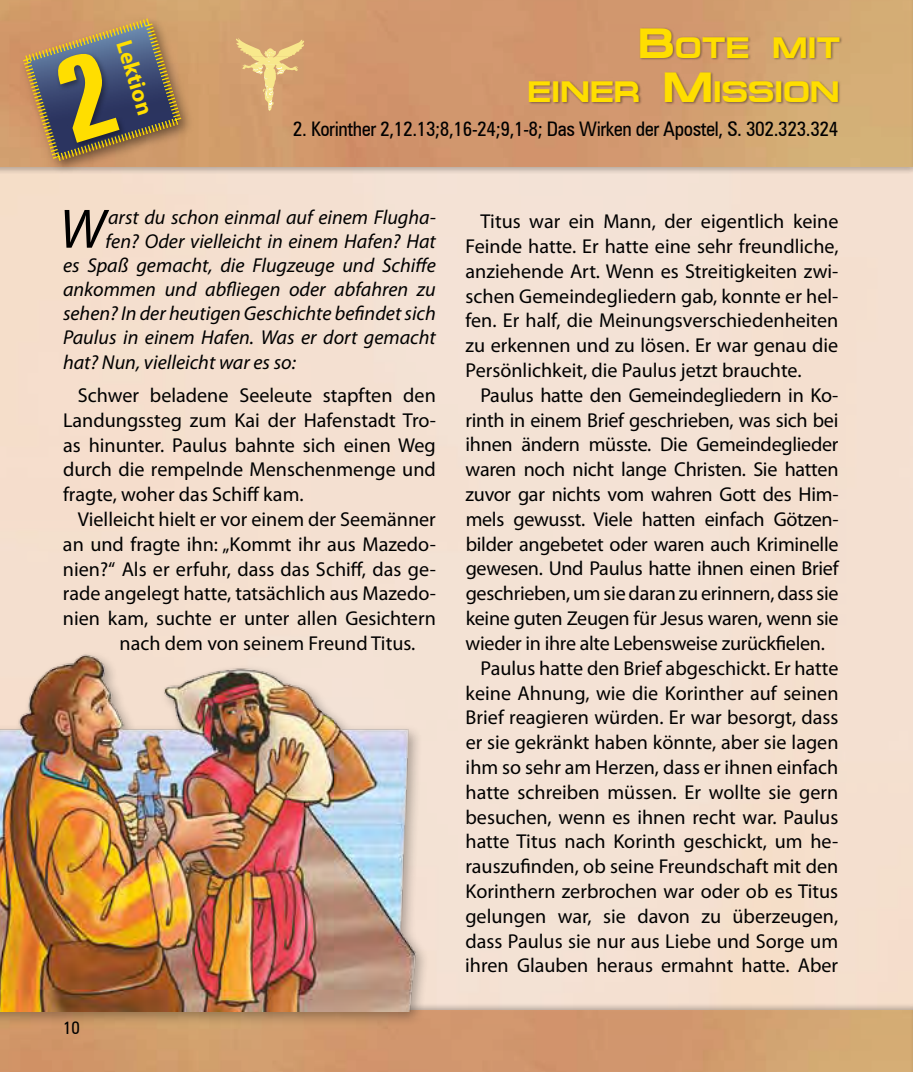
<style>
.page{position:relative;width:913px;height:1072px;background:#fff}
.page>*{position:absolute;margin:0;border:0;box-sizing:border-box;transform-origin:0 0}
.t1{font:italic 56px "Myriad Pro";color:#000}
.t2{font:700 29.4px/43.8px "Micado";letter-spacing:-.01em;color:#ffde00;text-align:right}
.t3{font:700 22.75px "Myriad Pro";color:#ffde00}
.t4{font:20.12px/24.8px "Myriad Pro";color:#000;text-align:justify}
.t5{font:italic 20.12px "Myriad Pro";color:#000}
.t6{font:condensed 20.12px "Zurich BT";letter-spacing:-.02em;color:#000}
.t7{font:condensed 17.5px "Zurich BT";color:#000}
.s1{font-size:42px}
</style>
<div class="page">
<div style="left:0;top:0;width:913px;height:174px;background:#000;opacity:.3"></div>
<img style="left:0;top:0;width:910px;height:167px">
<hr style="left:910px;top:0;width:3px;height:174px;background:#d1ac75">
<div style="left:0;top:1002px;width:913px;height:69px;background:#000;opacity:.3"></div>
<img style="left:0;top:1010px;width:910px;height:61px">
<hr style="left:910px;top:1002px;width:3px;height:69px;background:#000;opacity:.3">
<svg style="left:235px;top:37px;width:70px;height:74px;background:#dbaf76"></svg>
<div style="left:17px;top:13px;width:177px;height:161px;background:#000;opacity:.5"></div>
<div style="left:528px;top:27px;width:314px;height:78px;background:#000;opacity:.4"></div>
<div style="left:0;top:649px;width:429px;height:376px;background:#000;opacity:.3"></div>
<img style="left:0;top:654px;width:418px;height:357px">
<svg style="left:22px;top:17px;width:161px;height:145px;background:#7b6c63"></svg>
<p class="t3" style="left:138px;top:36px;width:79px;rotate:73deg">Lektion</p>
<h2 class="t2" style="left:527px;top:26px;width:314px"><span class="s1">B</span>OTE MIT<br>EINER <span class="s1">M</span> ISSION</h2>
<p class="t6" style="left:293px;top:117px;width:547px">2. Korinther 2,12.13;8,16-24;9,1-8; Das Wirken der Apostel, S. 302.323.324</p>
<h1 class="t1" style="left:59px;top:194px;width:48px">W</h1>
<p class="t5" style="left:108px;top:204px;width:329px">arst du schon einmal auf einem Flugha-</p>
<p class="t5" style="left:106px;top:228px;width:332px">fen? Oder vielleicht in einem Hafen? Hat</p>
<p class="t5" style="left:63px;top:253px;width:374px">es Spaß gemacht, die Flugzeuge und Schiffe</p>
<p class="t5" style="left:63px;top:277px;width:374px">ankommen und abfliegen oder abfahren zu</p>
<p class="t5" style="left:63px;top:301px;width:374px">sehen? In der heutigen Geschichte befindet sich</p>
<p class="t5" style="left:63px;top:325px;width:374px">Paulus in einem Hafen. Was er dort gemacht</p>
<p class="t5" style="left:63px;top:349px;width:234px">hat? Nun, vielleicht war es so:</p>
<p class="t4" style="left:63px;top:382px;width:374px;text-indent:15px">Schwer beladene Seeleute stapften den Landungssteg zum Kai der Hafenstadt Tro&shy;as hinunter. Paulus bahnte sich einen Weg durch die rempelnde Menschenmenge und fragte, woher das Schiff kam.</p>
<p class="t4" style="left:78px;top:506px;width:359px">Vielleicht hielt er vor einem der Seemänner</p>
<p class="t4" style="left:63px;top:531px;width:374px">an und fragte ihn: „Kommt ihr aus Mazedo-</p>
<p class="t4" style="left:63px;top:556px;width:374px">nien?“ Als er erfuhr, dass das Schiff, das ge-</p>
<p class="t4" style="left:63px;top:581px;width:374px">rade angelegt hatte, tatsächlich aus Mazedo-</p>
<p class="t4" style="left:63px;top:605px;width:374px">nien kam, suchte er unter allen Gesichtern</p>
<p class="t4" style="left:119px;top:630px;width:297px">nach dem von seinem Freund Titus.</p>
<p class="t7" style="left:63px;top:1017px;width:18px">10</p>
<p class="t4" style="left:465px;top:209px;width:374px;text-indent:15px">Titus war ein Mann, der eigentlich keine Feinde hatte. Er hatte eine sehr freundliche, anziehende Art. Wenn es Streitigkeiten zwi&shy;schen Gemeindegliedern gab, konnte er hel&shy;fen. Er half, die Meinungsverschiedenheiten zu erkennen und zu lösen. Er war genau die Persönlichkeit, die Paulus jetzt brauchte.</p>
<p class="t4" style="left:480px;top:382px;width:359px">Paulus hatte den Gemeindegliedern in Ko-</p>
<p class="t4" style="left:465px;top:407px;width:374px">rinth in einem Brief geschrieben, was sich bei</p>
<p class="t4" style="left:465px;top:432px;width:374px">ihnen ändern müsste. Die Gemeindeglieder</p>
<p class="t4" style="left:465px;top:457px;width:374px">waren noch nicht lange Christen. Sie hatten</p>
<p class="t4" style="left:465px;top:481px;width:374px">zuvor gar nichts vom wahren Gott des Him-</p>
<p class="t4" style="left:466px;top:506px;width:374px">mels gewusst. Viele hatten einfach Götzen-</p>
<p class="t4" style="left:466px;top:531px;width:374px">bilder angebetet oder waren auch Kriminelle</p>
<p class="t4" style="left:466px;top:556px;width:374px">gewesen. Und Paulus hatte ihnen einen Brief</p>
<p class="t4" style="left:466px;top:581px;width:374px">geschrieben, um sie daran zu erinnern, dass sie</p>
<p class="t4" style="left:466px;top:605px;width:374px">keine guten Zeugen für Jesus waren, wenn sie</p>
<p class="t4" style="left:466px;top:630px;width:361px">wieder in ihre alte Lebensweise zurückfielen.</p>
<p class="t4" style="left:480px;top:655px;width:359px">Paulus hatte den Brief abgeschickt. Er hatte</p>
<p class="t4" style="left:465px;top:680px;width:374px">keine Ahnung, wie die Korinther auf seinen</p>
<p class="t4" style="left:466px;top:704px;width:374px">Brief reagieren würden. Er war besorgt, dass</p>
<p class="t4" style="left:466px;top:729px;width:374px">er sie gekränkt haben könnte, aber sie lagen</p>
<p class="t4" style="left:466px;top:754px;width:374px">ihm so sehr am Herzen, dass er ihnen einfach</p>
<p class="t4" style="left:465px;top:779px;width:374px">hatte schreiben müssen. Er wollte sie gern</p>
<p class="t4" style="left:465px;top:804px;width:374px">besuchen, wenn es ihnen recht war. Paulus</p>
<p class="t4" style="left:465px;top:828px;width:374px">hatte Titus nach Korinth geschickt, um he-</p>
<p class="t4" style="left:465px;top:853px;width:374px">rauszufinden, ob seine Freundschaft mit den</p>
<p class="t4" style="left:465px;top:878px;width:374px">Korinthern zerbrochen war oder ob es Titus</p>
<p class="t4" style="left:465px;top:903px;width:374px">gelungen war, sie davon zu überzeugen,</p>
<p class="t4" style="left:465px;top:928px;width:374px">dass Paulus sie nur aus Liebe und Sorge um</p>
<p class="t4" style="left:465px;top:952px;width:374px">ihren Glauben heraus ermahnt hatte. Aber</p>
</div>
